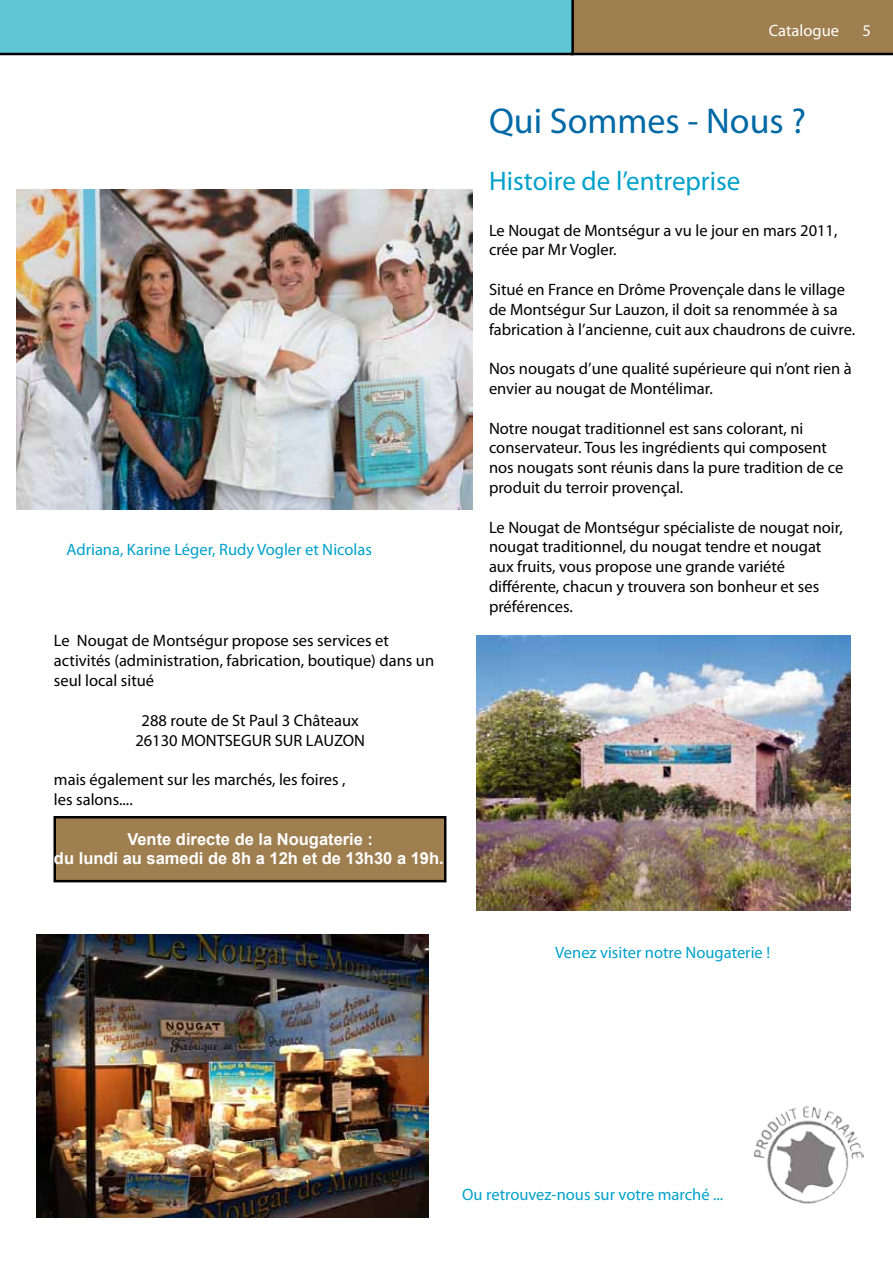
<style>
.page{position:relative;width:893px;height:1263px;background:#fff}
.page>*{position:absolute;margin:0;border:0;box-sizing:border-box;transform-origin:0 0}
.t1{font:36px "Myriad Pro";color:#0069a5}
.t2{font:27px "Myriad Pro";color:#00a1cb}
.t3{font:16.5px/19.8px "Myriad Pro";color:#000}
.t4{font:16.5px "Myriad Pro";color:#00a1cb}
.t5{font:700 16.5px/19.8px "Arial";color:#fff;text-align:center}
.t6{font:16.5px "Myriad Pro";color:#fff}
</style>
<div class="page">
<div style="left:55px;top:817px;width:390px;height:64px;background:#9f7f50"></div>
<div style="left:54px;top:816px;width:392px;height:66px;border:2px solid #000"></div>
<svg style="left:0;top:0;width:893px;height:55px"></svg>
<img style="left:753px;top:1106px;width:110px;height:98px">
<img style="left:476px;top:636px;width:375px;height:274px">
<img style="left:36px;top:934px;width:393px;height:283px">
<img style="left:17px;top:189px;width:455px;height:321px">
<p class="t4" style="left:66px;top:540px;width:307px">Adriana, Karine Léger, Rudy Vogler et Nicolas</p>
<p class="t3" style="left:54px;top:631px;width:382px">Le Nougat de Montségur propose ses services et activités (administration, fabrication, boutique) dans un seul local situé</p>
<p class="t3" style="left:135px;top:710px;width:231px;text-align:center">288 route de St Paul 3 Châteaux<br>26130 MONTSEGUR SUR LAUZON</p>
<p class="t3" style="left:54px;top:769px;width:293px">mais également sur les marchés, les foires , les salons....</p>
<p class="t5" style="left:54px;top:829px;width:391px">Vente directe de la Nougaterie :<br>du lundi au samedi de 8h a 12h et de 13h30 a 19h.</p>
<p class="t6" style="left:769px;top:20px;width:72px">Catalogue</p>
<p class="t6" style="left:862px;top:20px;width:10px">5</p>
<h1 class="t1" style="left:489px;top:99px;width:318px">Qui Sommes - Nous ?</h1>
<h2 class="t2" style="left:489px;top:165px;width:253px">Histoire de l’entreprise</h2>
<p class="t3" style="left:489px;top:220px;width:350px">Le Nougat de Montségur a vu le jour en mars 2011, crée par Mr Vogler.</p>
<p class="t3" style="left:489px;top:279px;width:368px">Situé en France en Drôme Provençale dans le village de Montségur Sur Lauzon, il doit sa renommée à sa fabrication à l’ancienne, cuit aux chaudrons de cuivre.</p>
<p class="t3" style="left:489px;top:359px;width:364px">Nos nougats d’une qualité supérieure qui n’ont rien à envier au nougat de Montélimar.</p>
<p class="t3" style="left:489px;top:418px;width:356px">Notre nougat traditionnel est sans colorant, ni conservateur. Tous les ingrédients qui composent nos nougats sont réunis dans la pure tradition de ce produit du terroir provençal.</p>
<p class="t3" style="left:489px;top:517px;width:355px">Le Nougat de Montségur spécialiste de nougat noir, nougat traditionnel, du nougat tendre et nougat aux fruits, vous propose une grande variété différente, chacun y trouvera son bonheur et ses préférences.</p>
<p class="t4" style="left:555px;top:942px;width:216px">Venez visiter notre Nougaterie !</p>
<p class="t4" style="left:462px;top:1184px;width:263px">Ou retrouvez-nous sur votre marché ...</p>
</div>
